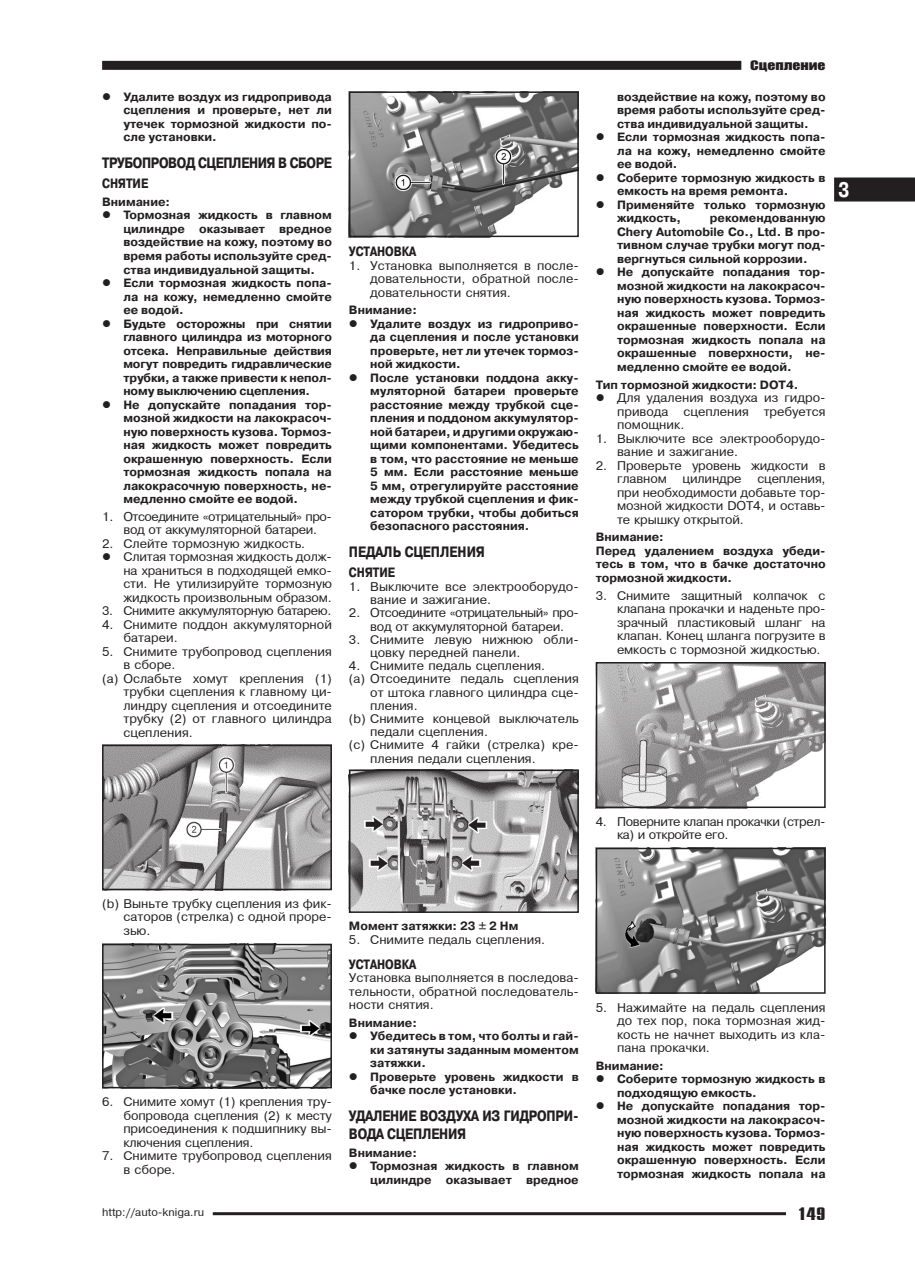
<style>
.page{position:relative;width:915px;height:1276px;background:#fff}
.page>*{position:absolute;margin:0;border:0;box-sizing:border-box;transform-origin:0 0}
.t1{font:700 21px "Pragmatica Cond C";color:#fff}
.t2{font:700 18px "Compact C";color:#231f20;scale:1.3 1}
.Заголовок_3{font:700 15px/18px "Pragmatica Cond C";letter-spacing:-.01em;color:#231f20}
.Заголовок_4{font:700 13.5px "Pragmatica Cond C";color:#231f20}
.Внимание{font:700 12px/13.5px "Pragmatica C";color:#231f20;text-align:justify}
.Основной_текст_5-5{font:12px/13.5px "Pragmatica";color:#231f20;text-align:justify}
.Основной_текст_5-5-2{font:12px/13.5px "Pragmatica";letter-spacing:-.04em;color:#231f20;text-align:center}
.Основной_текст_5-5-3{font:12px/13.5px "Pragmatica";letter-spacing:-.03em;color:#231f20}
.Основной_текст{font:12px/13.5px "Pragmatica";color:#231f20;text-align:justify}
.Внимание_заголовок{font:700 12px "Pragmatica C";color:#231f20}
.Момент_затяжки{font:700 12px "Pragmatica C";color:#231f20}
.t3{font:12px "Impact";color:#231f20;scale:1.3 1}
.t4{font:10.5px "Pragmatica";color:#231f20}
</style>
<div class="page">
<div style="left:102px;top:61px;width:639px;height:9px;background:#231f20"></div>
<hr style="left:213px;top:1212px;width:572px;height:3px;background:#231f20">
<div style="left:833px;top:177px;width:81px;height:24px;background:#231f20"></div>
<img style="left:352px;top:94px;width:223px;height:140px">
<div style="left:349px;top:91px;width:229px;height:146px;border:2px solid #231f20"></div>
<img style="left:352px;top:772px;width:223px;height:138px">
<div style="left:349px;top:769px;width:229px;height:144px;border:2px solid #231f20"></div>
<img style="left:598px;top:665px;width:224px;height:140px">
<div style="left:595px;top:662px;width:230px;height:146px;border:2px solid #231f20"></div>
<img style="left:598px;top:850px;width:224px;height:140px">
<div style="left:595px;top:847px;width:230px;height:146px;border:2px solid #231f20"></div>
<img style="left:105px;top:747px;width:224px;height:140px">
<div style="left:102px;top:744px;width:230px;height:146px;border:2px solid #231f20"></div>
<img style="left:105px;top:946px;width:224px;height:139px">
<div style="left:102px;top:943px;width:230px;height:145px;border:2px solid #231f20"></div>
<p class="Внимание" style="left:123px;top:90px;width:210px">Удалите воздух из гидропривода сцепления и проверьте, нет ли утечек тормозной жидкости по&shy;сле установки.</p>
<p class="Заголовок_3" style="left:102px;top:154px;width:231px">ТРУБОПРОВОД СЦЕПЛЕНИЯ В СБОРЕ</p>
<p class="Заголовок_4" style="left:102px;top:176px;width:48px">СНЯТИЕ</p>
<p class="Внимание_заголовок" style="left:102px;top:195px;width:70px">Внимание:</p>
<p class="Внимание" style="left:123px;top:209px;width:210px">Тормозная жидкость в главном цилиндре оказывает вредное воздействие на кожу, поэтому во время работы используйте сред&shy;ства индивидуальной защиты.</p>
<p class="Внимание" style="left:123px;top:276px;width:210px">Если тормозная жидкость попа&shy;ла на кожу, немедленно смойте ее водой.</p>
<p class="Внимание" style="left:123px;top:317px;width:210px">Будьте осторожны при снятии главного цилиндра из моторного отсека. Неправильные действия могут повредить гидравлические трубки, а также привести к непол&shy;ному выключению сцепления.</p>
<p class="Внимание" style="left:123px;top:398px;width:210px">Не допускайте попадания тор&shy;мозной жидкости на лакокрасоч&shy;ную поверхность кузова. Тормоз&shy;ная жидкость может повредить окрашенную поверхность. Если тормозная жидкость попала на лакокрасочную поверхность, не&shy;медленно смойте ее водой.</p>
<p class="Основной_текст_5-5-2" style="left:102px;top:510px;width:231px">1. Отсоедините «отрицательный» про&shy;вод от аккумуляторной батареи.</p>
<p class="Основной_текст_5-5" style="left:102px;top:537px;width:204px">2. Слейте тормозную жидкость.</p>
<p class="Основной_текст_5-5" style="left:123px;top:550px;width:210px">Слитая тормозная жидкость долж&shy;на храниться в подходящей емко&shy;сти. Не утилизируйте тормозную жидкость произвольным образом.</p>
<p class="Основной_текст_5-5-3" style="left:102px;top:604px;width:230px">3. Снимите аккумуляторную батарею.</p>
<p class="Основной_текст_5-5" style="left:123px;top:618px;width:210px;text-indent:-21px">4. Снимите поддон аккумуляторной батареи.</p>
<p class="Основной_текст_5-5" style="left:123px;top:645px;width:210px;text-indent:-21px">5. Снимите трубопровод сцепления в сборе.</p>
<p class="Основной_текст_5-5" style="left:123px;top:672px;width:210px;text-indent:-21px">(a) Ослабьте хомут крепления (1) трубки сцепления к главному ци&shy;линдру сцепления и отсоедините трубку (2) от главного цилиндра сцепления.</p>
<p class="Заголовок_4" style="left:349px;top:244px;width:69px">УСТАНОВКА</p>
<p class="Основной_текст_5-5" style="left:370px;top:259px;width:210px;text-indent:-21px">1. Установка выполняется в после&shy;довательности, обратной после&shy;довательности снятия.</p>
<p class="Внимание_заголовок" style="left:349px;top:303px;width:70px">Внимание:</p>
<p class="Внимание" style="left:370px;top:317px;width:210px">Удалите воздух из гидроприво&shy;да сцепления и после установки проверьте, нет ли утечек тормоз&shy;ной жидкости.</p>
<p class="Внимание" style="left:370px;top:371px;width:210px">После установки поддона акку&shy;муляторной батареи проверьте расстояние между трубкой сце&shy;пления и поддоном аккумулятор&shy;ной батареи, и другими окружаю&shy;щими компонентами. Убедитесь в том, что расстояние не меньше 5 мм. Если расстояние меньше 5 мм, отрегулируйте расстояние между трубкой сцепления и фик&shy;сатором трубки, чтобы добиться безопасного расстояния.</p>
<p class="Заголовок_3" style="left:349px;top:543px;width:137px">ПЕДАЛЬ СЦЕПЛЕНИЯ</p>
<p class="Заголовок_4" style="left:349px;top:565px;width:48px">СНЯТИЕ</p>
<p class="Основной_текст_5-5" style="left:370px;top:580px;width:210px;text-indent:-21px">1. Выключите все электрооборудо&shy;вание и зажигание.</p>
<p class="Основной_текст_5-5-2" style="left:349px;top:606px;width:231px">2. Отсоедините «отрицательный» про&shy;вод от аккумуляторной батареи.</p>
<p class="Основной_текст_5-5" style="left:370px;top:633px;width:210px;text-indent:-21px">3. Снимите левую нижнюю обли&shy;цовку передней панели.</p>
<p class="Основной_текст_5-5" style="left:349px;top:659px;width:197px">4. Снимите педаль сцепления.</p>
<p class="Основной_текст_5-5" style="left:370px;top:672px;width:210px;text-indent:-21px">(a) Отсоедините педаль сцепления от штока главного цилиндра сце&shy;пления.</p>
<p class="Основной_текст_5-5" style="left:370px;top:712px;width:210px;text-indent:-21px">(b) Снимите концевой выключатель педали сцепления.</p>
<p class="Основной_текст_5-5" style="left:370px;top:738px;width:210px;text-indent:-21px">(c) Снимите 4 гайки (стрелка) кре&shy;пления педали сцепления.</p>
<p class="t3" style="left:750px;top:56px;width:59px">Сцепление</p>
<p class="Внимание" style="left:617px;top:90px;width:210px">воздействие на кожу, поэтому во время работы используйте сред&shy;ства индивидуальной защиты.</p>
<p class="Внимание" style="left:617px;top:130px;width:210px">Если тормозная жидкость попа&shy;ла на кожу, немедленно смойте ее водой.</p>
<p class="Внимание" style="left:617px;top:171px;width:210px">Соберите тормозную жидкость в емкость на время ремонта.</p>
<p class="Внимание" style="left:617px;top:198px;width:210px">Применяйте только тормозную жидкость,</p>
<p class="Внимание" style="left:617px;top:211px;width:210px;text-indent:93px">рекомендованную Chery Automobile Co., Ltd. В про&shy;тивном случае трубки могут под&shy;вергнуться сильной коррозии.</p>
<p class="Внимание" style="left:617px;top:265px;width:210px">Не допускайте попадания тор&shy;мозной жидкости на лакокрасоч&shy;ную поверхность кузова. Тормоз&shy;ная жидкость может повредить окрашенные поверхности. Если тормозная жидкость попала на окрашенные поверхности, не&shy;медленно смойте ее водой.</p>
<p class="Момент_затяжки" style="left:595px;top:378px;width:204px">Тип тормозной жидкости: DOT4.</p>
<p class="Основной_текст_5-5" style="left:617px;top:391px;width:210px">Для удаления воздуха из гидро&shy;привода сцепления требуется помощник.</p>
<p class="Основной_текст_5-5" style="left:617px;top:431px;width:210px;text-indent:-21px">1. Выключите все электрооборудо&shy;вание и зажигание.</p>
<p class="Основной_текст_5-5" style="left:617px;top:458px;width:210px;text-indent:-21px">2. Проверьте уровень жидкости в главном</p>
<p class="Основной_текст_5-5" style="left:682px;top:472px;width:60px">цилиндре</p>
<p class="Основной_текст_5-5" style="left:617px;top:472px;width:210px;text-indent:140px">сцепления, при необходимости добавьте тор&shy;мозной жидкости DOT4, и оставь&shy;те крышку открытой.</p>
<p class="Внимание_заголовок" style="left:595px;top:530px;width:70px">Внимание:</p>
<p class="Внимание" style="left:595px;top:544px;width:231px">Перед удалением воздуха убеди&shy;тесь в том, что в бачке достаточно тормозной жидкости.</p>
<p class="Основной_текст_5-5" style="left:617px;top:588px;width:210px;text-indent:-21px">3. Снимите защитный колпачок с клапана прокачки и наденьте про&shy;зрачный пластиковый шланг на клапан. Конец шланга погрузите в емкость с тормозной жидкостью.</p>
<h1 class="t1" style="left:838px;top:178px;width:12px">3</h1>
<p class="Основной_текст_5-5-3" style="left:617px;top:815px;width:210px;text-indent:-21px">4. Поверните клапан прокачки (стрел&shy;ка) и откройте его.</p>
<p class="Основной_текст_5-5" style="left:123px;top:897px;width:210px;text-indent:-21px">(b) Выньте трубку сцепления из фик&shy;саторов (стрелка) с одной проре&shy;зью.</p>
<p class="Основной_текст_5-5" style="left:123px;top:1095px;width:210px;text-indent:-21px">6. Снимите хомут (1) крепления тру&shy;бопровода сцепления (2) к месту присоединения к подшипнику вы&shy;ключения сцепления.</p>
<p class="Основной_текст_5-5" style="left:123px;top:1149px;width:210px;text-indent:-21px">7. Снимите трубопровод сцепления в сборе.</p>
<p class="Момент_затяжки" style="left:349px;top:919px;width:171px">Момент затяжки: 23 ± 2 Нм</p>
<p class="Основной_текст_5-5" style="left:349px;top:933px;width:197px">5. Снимите педаль сцепления.</p>
<p class="Заголовок_4" style="left:349px;top:956px;width:69px">УСТАНОВКА</p>
<p class="Основной_текст" style="left:349px;top:971px;width:231px">Установка выполняется в последова&shy;тельности, обратной последователь&shy;ности снятия.</p>
<p class="Внимание_заголовок" style="left:349px;top:1016px;width:70px">Внимание:</p>
<p class="Внимание" style="left:370px;top:1029px;width:210px">Убедитесь в том, что болты и гай&shy;ки затянуты заданным моментом затяжки.</p>
<p class="Внимание" style="left:370px;top:1070px;width:210px">Проверьте уровень жидкости в бачке после установки.</p>
<p class="Заголовок_3" style="left:349px;top:1106px;width:231px">УДАЛЕНИЕ ВОЗДУХА ИЗ ГИДРОПРИ-<br>ВОДА СЦЕПЛЕНИЯ</p>
<p class="Внимание_заголовок" style="left:349px;top:1146px;width:70px">Внимание:</p>
<p class="Внимание" style="left:370px;top:1159px;width:210px">Тормозная жидкость в главном цилиндре оказывает вредное</p>
<p class="Основной_текст_5-5" style="left:617px;top:1000px;width:210px;text-indent:-21px">5. Нажимайте на педаль сцепления до тех пор, пока тормозная жид&shy;кость не начнет выходить из кла&shy;пана прокачки.</p>
<p class="Внимание_заголовок" style="left:595px;top:1059px;width:70px">Внимание:</p>
<p class="Внимание" style="left:617px;top:1072px;width:210px">Соберите тормозную жидкость в подходящую емкость.</p>
<p class="Внимание" style="left:617px;top:1099px;width:210px">Не допускайте попадания тор&shy;мозной жидкости на лакокрасоч&shy;ную поверхность кузова. Тормоз&shy;ная жидкость может повредить окрашенную поверхность. Если тормозная жидкость попала на</p>
<p class="t4" style="left:102px;top:1206px;width:103px">http://auto-kniga.ru</p>
<h2 class="t2" style="left:796px;top:1204px;width:23px">149</h2>
</div>
